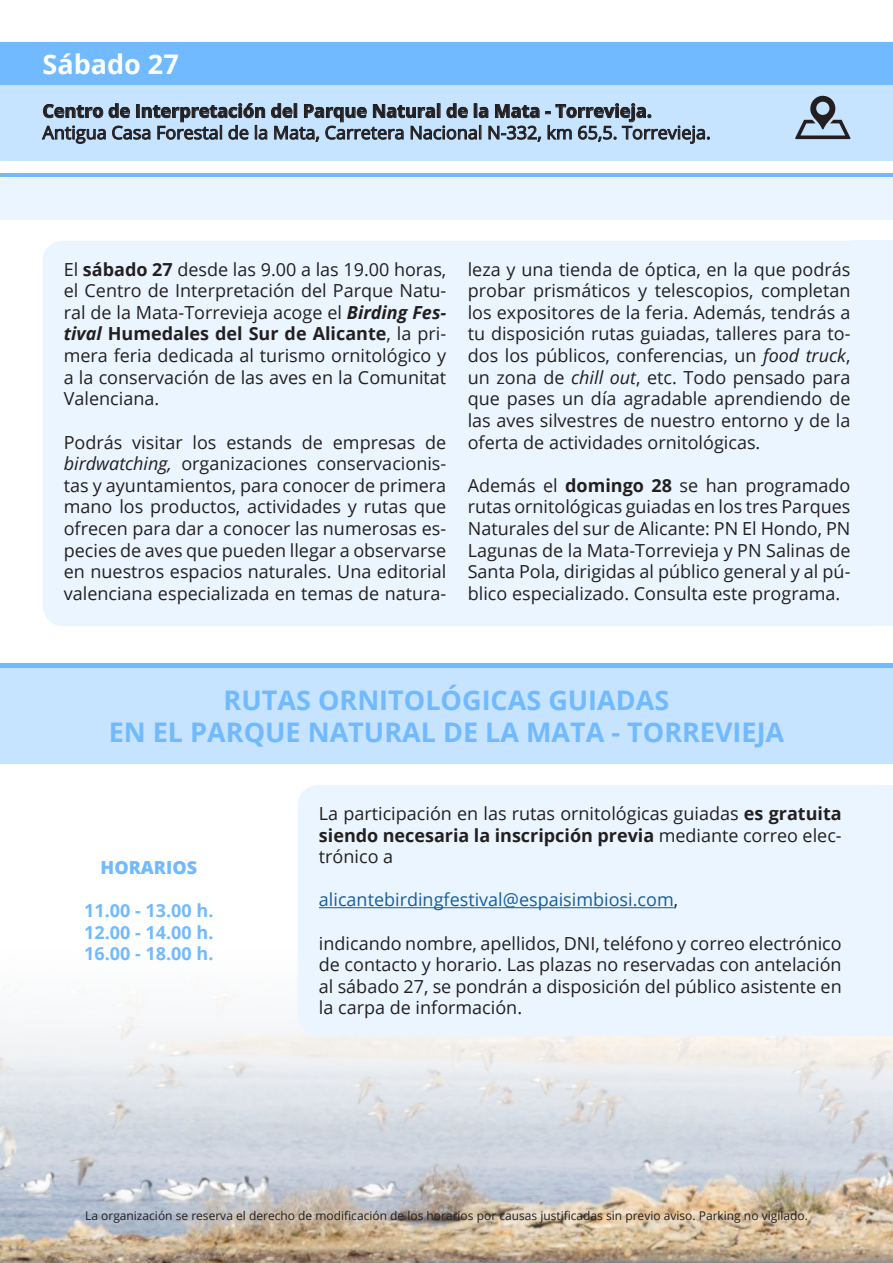
<style>
.page{position:relative;width:893px;height:1263px;background:#fff}
.page>*{position:absolute;margin:0;border:0;box-sizing:border-box;transform-origin:0 0}
.t1{font:700 27px "Open Sans";color:#71baff}
.t2{font:700 27px "Open Sans";color:#fff}
.t3{font:18px/21.6px "Open Sans";color:#231f20;text-align:justify}
.t4{font:700 18px "Open Sans";color:#231f20}
.t5{font:18px "Open Sans";color:#175d9e}
.t6{font:700 18px "Open Sans";color:#71baff}
.t7{font:800 18px "Open Sans";color:#71baff}
.t8{font:12px "Open Sans";color:#231f20}
.s1{font-weight:700}
.s2{font-weight:700;font-style:italic}
.s3{font-style:italic}
.s4{color:#231f20}
</style>
<div class="page">
<img style="left:0;top:978px;width:893px;height:285px">
<div style="left:0;top:64px;width:893px;height:96px;background:#c6e3ff"></div>
<div style="left:0;top:668px;width:893px;height:96px;background:#c6e3ff"></div>
<div style="left:0;top:43px;width:893px;height:42px;background:#71baff"></div>
<hr style="left:0;top:664px;width:893px;height:4px;background:#71baff">
<hr style="left:0;top:173px;width:893px;height:4px;background:#71baff">
<svg style="left:42px;top:103px;width:668px;height:41px"></svg>
<div style="left:298px;top:785px;width:557px;height:251px;background:#eaf5ff"></div>
<hr style="left:319px;top:907px;width:355px;height:1px;background:#175d9e">
<svg style="left:795px;top:96px;width:55px;height:43px"></svg>
<div style="left:0;top:177px;width:893px;height:42px;background:#eaf5ff"></div>
<div style="left:855px;top:241px;width:38px;height:385px;background:#eaf5ff"></div>
<div style="left:855px;top:785px;width:38px;height:251px;background:#eaf5ff"></div>
<div style="left:43px;top:241px;width:812px;height:385px;background:#eaf5ff"></div>
<p class="t2" style="left:43px;top:45px;width:138px">Sábado 27</p>
<p class="t4" style="left:43px;top:98px;width:611px">Centro de Interpretación del Parque Natural de la Mata - Torrevieja.</p>
<p class="t3" style="left:43px;top:121px;width:670px">Antigua Casa Forestal de la Mata, Carretera Nacional N-332, km 65,5. Torrevieja.</p>
<p class="t3" style="left:64px;top:258px;width:384px">El <span class="s1">sábado 27</span> desde las 9.00 a las 19.00 horas, el Centro de Interpretación del Parque Natu&shy;ral de la Mata-Torrevieja acoge el <span class="s2">Birding Fes&shy;tival</span> <span class="s1">Humedales del Sur de Alicante</span>, la pri&shy;mera feria dedicada al turismo ornitológico y a la conservación de las aves en la Comunitat Valenciana.</p>
<p class="t3" style="left:64px;top:431px;width:384px">Podrás visitar los estands de empresas de <span class="s3">birdwatching,</span> organizaciones conservacionis&shy;tas y ayuntamientos, para conocer de primera mano los productos, actividades y rutas que ofrecen para dar a conocer las numerosas es&shy;pecies de aves que pueden llegar a observarse en nuestros espacios naturales. Una editorial valenciana especializada en temas de natura-</p>
<p class="t3" style="left:468px;top:258px;width:384px">leza y una tienda de óptica, en la que podrás probar prismáticos y telescopios, completan los expositores de la feria. Además, tendrás a tu disposición rutas guiadas, talleres para to&shy;dos los públicos, conferencias, un <span class="s3">food truck</span>, un zona de <span class="s3">chill out</span>, etc. Todo pensado para que pases un día agradable aprendiendo de las aves silvestres de nuestro entorno y de la oferta de actividades ornitológicas.</p>
<p class="t3" style="left:468px;top:474px;width:384px">Además el <span class="s1">domingo 28</span> se han programado rutas ornitológicas guiadas en los tres Parques Naturales del sur de Alicante: PN El Hondo, PN Lagunas de la Mata-Torrevieja y PN Salinas de Santa Pola, dirigidas al público general y al pú&shy;blico especializado. Consulta este programa.</p>
<p class="t1" style="left:224px;top:681px;width:447px">RUTAS ORNITOLÓGICAS GUIADAS</p>
<p class="t1" style="left:109px;top:713px;width:677px">EN EL PARQUE NATURAL DE LA MATA - TORREVIEJA</p>
<p class="t7" style="left:101px;top:854px;width:98px">HORARIOS</p>
<p class="t6" style="left:84px;top:898px;width:131px">11.00 - 13.00 h.</p>
<p class="t6" style="left:84px;top:919px;width:131px">12.00 - 14.00 h.</p>
<p class="t6" style="left:84px;top:941px;width:131px">16.00 - 18.00 h.</p>
<p class="t3" style="left:319px;top:802px;width:524px">La participación en las rutas ornitológicas guiadas <span class="s1">es gratuita siendo necesaria la inscripción previa</span> mediante correo elec&shy;trónico a</p>
<p class="t5" style="left:319px;top:887px;width:361px">alicantebirdingfestival@espaisimbiosi.com<span class="s4">,</span></p>
<p class="t3" style="left:319px;top:932px;width:524px">indicando nombre, apellidos, DNI, teléfono y correo electrónico de contacto y horario. Las plazas no reservadas con antelación al sábado 27, se pondrán a disposición del público asistente en la carpa de información.</p>
<p class="t8" style="left:85px;top:1208px;width:724px">La organización se reserva el derecho de modificación de los horarios por causas justificadas sin previo aviso. Parking no vigilado.</p>
</div>
